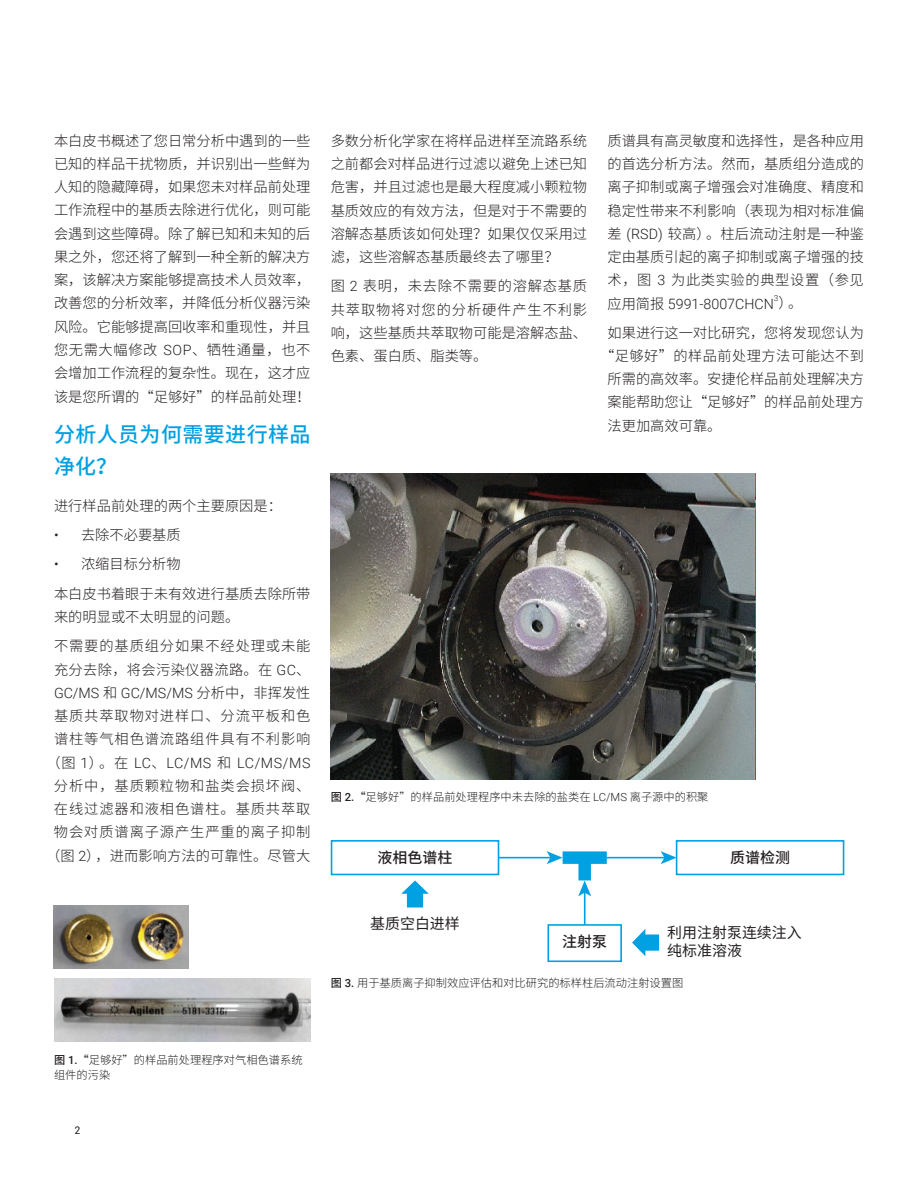
<style>
.page{position:relative;width:918px;height:1188px;background:#fff}
.page>*{position:absolute;margin:0;border:0;box-sizing:border-box;transform-origin:0 0}
.t1{font:500 21px/31.5px "Noto Sans CJ Ksc";letter-spacing:.02em;color:#00a1e3}
.t2{font:15px/18px "Noto Sans CJ Ksc";color:#231f20}
.t3{font:500 15px "Noto Sans CJ Ksc";color:#231f20}
.t4{font:300 14.25px/23.2px "Noto Sans CJ Ksc";color:#231f20;text-align:justify}
.t5{font:300 14.25px/23.2px "Noto Sans CJ Ksc";letter-spacing:.06em;color:#231f20}
.t6{font:300 14.25px "Roboto";color:#231f20}
.t7{font:300 14.25px "Roboto";letter-spacing:.025em;color:#231f20}
.t8{font:300 14.25px "Noto Sans CJ Ksc";letter-spacing:.025em;color:#231f20}
.t9{font:300 14.25px "Noto Sans CJ Ksc";letter-spacing:.03em;color:#231f20}
.t10{font:300 11.25px/15px "Noto Sans CJ Ksc";color:#231f20}
.t11{font:10.5px "Roboto";color:#231f20}
.t12{font:300 8.25px "Roboto";color:#231f20}
.s1{font-family:"Roboto"}
.s2{font-family:"Noto Sans CJ Ksc"}
.s3{font-weight:500}
.s4{font-family:"Roboto";font-weight:500}
</style>
<div class="page">
<img style="left:54px;top:978px;width:256px;height:64px">
<img style="left:54px;top:905px;width:134px;height:64px">
<img style="left:331px;top:474px;width:425px;height:306px">
<hr style="left:493px;top:857px;width:58px;height:1px;background:#00a1e3">
<hr style="left:607px;top:857px;width:58px;height:1px;background:#00a1e3">
<svg style="left:661px;top:851px;width:15px;height:13px"></svg>
<hr style="left:584px;top:892px;width:2px;height:33px;background:#00a1e3">
<div style="left:332px;top:841px;width:167px;height:33px;background:#fff"></div>
<div style="left:331px;top:840px;width:168px;height:35px;border:2px solid #00a1e3"></div>
<svg style="left:547px;top:851px;width:60px;height:45px"></svg>
<div style="left:676px;top:840px;width:168px;height:35px;border:2px solid #00a1e3"></div>
<div style="left:547px;top:924px;width:75px;height:38px;border:2px solid #00a1e3"></div>
<svg style="left:401px;top:880px;width:28px;height:27px"></svg>
<svg style="left:632px;top:929px;width:27px;height:27px"></svg>
<p class="t4" style="left:54px;top:129px;width:258px">本白皮书概述了您日常分析中遇到的一些已知的样品干扰物质，并识别出一些鲜为人知的隐藏障碍，如果您未对样品前处理工作流程中的基质去除进行优化，则可能会遇到这些障碍。除了解已知和未知的后果之外，您还将了解到一种全新的解决方案，该解决方案能够提高技术人员效率，改善您的分析效率，并降低分析仪器污染风险。它能够提高回收率和重现性，并且您无需大幅修改 <span class="s1">SOP</span>、牺牲通量，也不会增加工作流程的复杂性。现在，这才应该是您所谓的“足够好”的样品前处理！</p>
<h1 class="t1" style="left:54px;top:419px;width:258px">分析人员为何需要进行样品净化？</h1>
<p class="t4" style="left:54px;top:494px;width:229px">进行样品前处理的两个主要原因是：</p>
<p class="t4" style="left:54px;top:524px;width:128px"><span class="s1">•</span> 去除不必要基质</p>
<p class="t4" style="left:54px;top:550px;width:258px;line-height:29.2px"><span class="s1">•</span> 浓缩目标分析物<br>本白皮书着眼于未有效进行基质去除所带</p>
<p class="t5" style="left:54px;top:602px;width:258px;line-height:29.2px">来的明显或不太明显的问题。<br>不需要的基质组分如果不经处理或未能</p>
<p class="t8" style="left:54px;top:661px;width:258px">充分去除，将会污染仪器流路。在 <span class="s1">GC</span>、</p>
<p class="t6" style="left:54px;top:683px;width:258px">GC/MS <span class="s2">和</span> GC/MS/MS <span class="s2">分析中，非挥发性</span></p>
<p class="t5" style="left:54px;top:704px;width:258px">基质共萃取物对进样口、分流平板和色谱柱等气相色谱流路组件具有不利影响</p>
<p class="t7" style="left:47px;top:752px;width:265px"><span class="s2">（图</span> 1<span class="s2">）。在</span> LC<span class="s2">、</span>LC/MS <span class="s2">和</span> LC/MS/MS</p>
<p class="t5" style="left:46px;top:774px;width:266px;text-align:center">分析中，基质颗粒物和盐类会损坏阀、在线过滤器和液相色谱柱。基质共萃取物会对质谱离子源产生严重的离子抑制（图 <span class="s1">2</span>），进而影响方法的可靠性。尽管大</p>
<p class="t4" style="left:331px;top:129px;width:258px">多数分析化学家在将样品进样至流路系统之前都会对样品进行过滤以避免上述已知危害，并且过滤也是最大程度减小颗粒物基质效应的有效方法，但是对于不需要的溶解态基质该如何处理？如果仅仅采用过滤，这些溶解态基质最终去了哪里？</p>
<p class="t4" style="left:331px;top:275px;width:258px">图 <span class="s1">2</span> 表明，未去除不需要的溶解态基质共萃取物将对您的分析硬件产生不利影响，这些基质共萃取物可能是溶解态盐、色素、蛋白质、脂类等。</p>
<p class="t4" style="left:607px;top:129px;width:258px">质谱具有高灵敏度和选择性，是各种应用的首选分析方法。然而，基质组分造成的离子抑制或离子增强会对准确度、精度和稳定性带来不利影响（表现为相对标准偏差 <span class="s1">(RSD)</span> 较高）。柱后流动注射是一种鉴定由基质引起的离子抑制或离子增强的技术，图 <span class="s1">3</span> 为此类实验的典型设置（参见</p>
<p class="t6" style="left:607px;top:294px;width:197px"><span class="s2">应用简报</span> 5991-8007CHCN <span class="s2">）。</span></p>
<p class="t12" style="left:774px;top:293px;width:6px">3</p>
<p class="t4" style="left:608px;top:321px;width:258px">如果进行这一对比研究，您将发现您认为</p>
<p class="t9" style="left:600px;top:348px;width:266px">“足够好”的样品前处理方法可能达不到</p>
<p class="t4" style="left:608px;top:368px;width:258px">所需的高效率。安捷伦样品前处理解决方</p>
<p class="t4" style="left:608px;top:391px;width:258px">案能帮助您让“足够好”的样品前处理方</p>
<p class="t4" style="left:608px;top:414px;width:115px">法更加高效可靠。</p>
<p class="t10" style="left:331px;top:790px;width:379px"><span class="s3">图</span> <span class="s4">2.</span><span class="s3">“</span>足够好”的样品前处理程序中未去除的盐类在 <span class="s1">LC/MS</span> 离子源中的积聚</p>
<p class="t3" style="left:378px;top:849px;width:76px">液相色谱柱</p>
<p class="t3" style="left:730px;top:849px;width:61px">质谱检测</p>
<p class="t2" style="left:370px;top:914px;width:91px">基质空白进样</p>
<p class="t2" style="left:667px;top:924px;width:136px">利用注射泵连续注入纯标准溶液</p>
<p class="t10" style="left:331px;top:976px;width:354px"><span class="s3">图</span> <span class="s4">3.</span> 用于基质离子抑制效应评估和对比研究的标样柱后流动注射设置图</p>
<p class="t3" style="left:562px;top:933px;width:46px">注射泵</p>
<p class="t10" style="left:54px;top:1052px;width:250px"><span class="s3">图</span> <span class="s4">1.</span><span class="s3">“</span>足够好”的样品前处理程序对气相色谱系统组件的污染</p>
<p class="t11" style="left:75px;top:1123px;width:7px">2</p>
</div>
